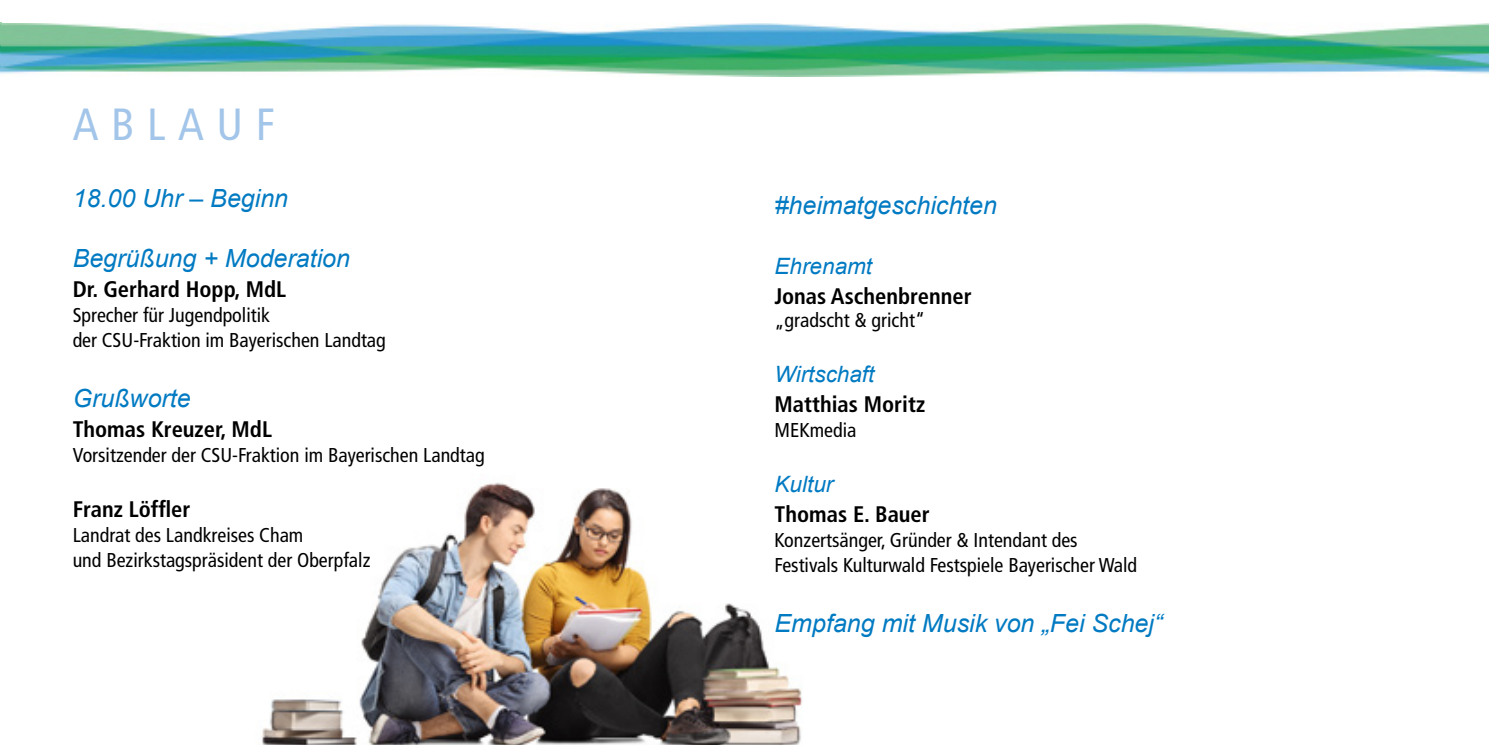
<style>
.page{position:relative;width:1489px;height:745px;background:#fff}
.page>*{position:absolute;margin:0;border:0;box-sizing:border-box;transform-origin:0 0}
.t1{font:condensed 45px "Frutiger";letter-spacing:.28em;color:#a2c5e9}
.t2{font:italic 25px "Frutiger";color:#007ac2}
.t3{font:700 condensed 22.5px "Frutiger";color:#000}
.t4{font:italic 22.5px "Frutiger";color:#007ac2}
.t5{font:condensed 20px/25px "Frutiger";color:#000}
</style>
<div class="page">
<img style="left:0;top:23px;width:1488px;height:54px">
<img style="left:262px;top:482px;width:540px;height:262px">
<h1 class="t1" style="left:73px;top:98px;width:204px">ABLAUF</h1>
<p class="t2" style="left:73px;top:181px;width:217px">18.00 Uhr – Beginn</p>
<p class="t2" style="left:73px;top:241px;width:279px">Begrüßung + Moderation</p>
<p class="t3" style="left:73px;top:275px;width:215px">Dr. Gerhard Hopp, MdL</p>
<p class="t5" style="left:73px;top:302px;width:315px">Sprecher für Jugendpolitik<br>der CSU-Fraktion im Bayerischen Landtag</p>
<p class="t2" style="left:73px;top:381px;width:120px">Grußworte</p>
<p class="t3" style="left:73px;top:415px;width:201px">Thomas Kreuzer, MdL</p>
<p class="t5" style="left:73px;top:442px;width:413px">Vorsitzender der CSU-Fraktion im Bayerischen Landtag</p>
<p class="t3" style="left:73px;top:495px;width:119px">Franz Löffler</p>
<p class="t5" style="left:73px;top:522px;width:299px">Landrat des Landkreises Cham<br>und Bezirkstagspräsident der Oberpfalz</p>
<p class="t2" style="left:774px;top:189px;width:224px">#heimatgeschichten</p>
<p class="t4" style="left:774px;top:251px;width:99px">Ehrenamt</p>
<p class="t3" style="left:774px;top:283px;width:198px">Jonas Aschenbrenner</p>
<p class="t5" style="left:774px;top:307px;width:152px">„gradscht &amp; gricht“</p>
<p class="t4" style="left:774px;top:359px;width:101px">Wirtschaft</p>
<p class="t3" style="left:774px;top:390px;width:152px">Matthias Moritz</p>
<p class="t5" style="left:774px;top:417px;width:83px">MEKmedia</p>
<p class="t4" style="left:774px;top:469px;width:60px">Kultur</p>
<p class="t3" style="left:774px;top:500px;width:157px">Thomas E. Bauer</p>
<p class="t5" style="left:774px;top:527px;width:364px">Konzertsänger, Gründer &amp; Intendant des<br>Festivals Kulturwald Festspiele Bayerischer Wald</p>
<p class="t2" style="left:774px;top:606px;width:389px">Empfang mit Musik von „Fei Schej“</p>
</div>
